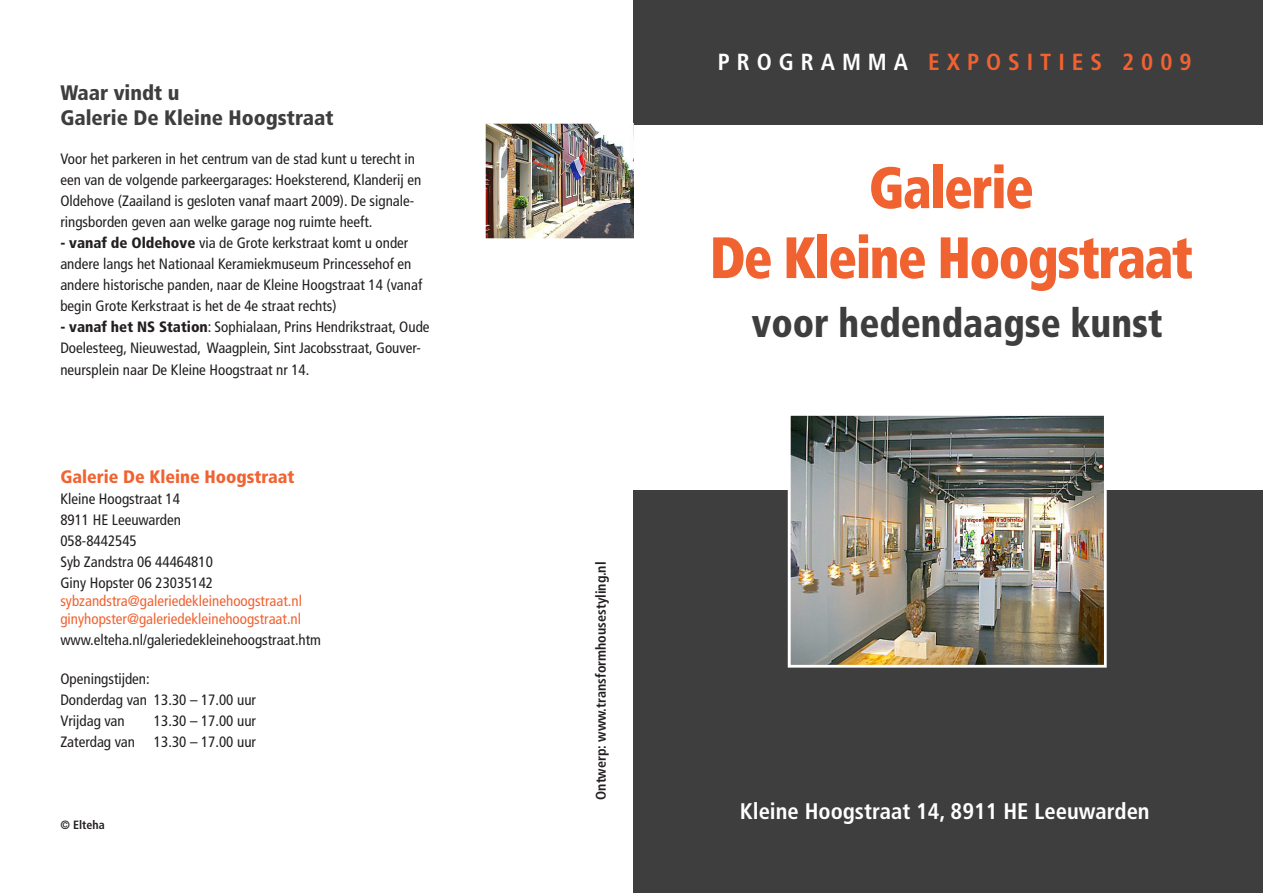
<style>
.page{position:relative;width:1263px;height:893px;background:#fff}
.page>*{position:absolute;margin:0;border:0;box-sizing:border-box;transform-origin:0 0}
.t1{font:900 condensed 58.2px "Frutiger LT Std";letter-spacing:-.025em;color:#f16231;scale:.88 1}
.t2{font:900 condensed 40.2px "Frutiger LT Std";color:#3e3e3f;scale:.93 1}
.t3{font:700 condensed 23.25px "Frutiger LT Std";letter-spacing:.3em;color:#f16231}
.t4{font:700 condensed 22.65px "Frutiger LT Std";color:#fff}
.t5{font:900 condensed 21px "Frutiger LT Std";color:#3e3e3f}
.t6{font:900 condensed 18px "Frutiger LT Std";color:#f16231}
.t7{font:condensed 15px/21px "Frutiger LT Std";color:#231f20}
.t8{font:condensed 15px "Frutiger LT Std";color:#f16231}
.t9{font:700 condensed 14.1px "Frutiger LT Std";color:#231f20}
.t10{font:700 condensed 12px "Frutiger LT Std";color:#231f20}
.s1{font-weight:900}
.s2{color:#fff}
</style>
<div class="page">
<div style="left:634px;top:0;width:629px;height:124px;background:#3e3e3f"></div>
<div style="left:634px;top:490px;width:629px;height:403px;background:#3e3e3f"></div>
<img style="left:792px;top:417px;width:311px;height:247px">
<div style="left:788px;top:413px;width:319px;height:255px;border:3px solid #fff"></div>
<img style="left:486px;top:123px;width:148px;height:115px">
<p class="t5" style="left:60px;top:80px;width:121px">Waar vindt u</p>
<p class="t5" style="left:60px;top:105px;width:275px">Galerie De Kleine Hoogstraat</p>
<p class="t7" style="left:60px;top:148px;width:362px">Voor het parkeren in het centrum van de stad kunt u terecht in een van de volgende parkeergarages: Hoeksterend, Klanderij en Oldehove (Zaailand is gesloten vanaf maart 2009). De signale&shy;ringsborden geven aan welke garage nog ruimte heeft.</p>
<p class="t7" style="left:60px;top:232px;width:363px"><span class="s1">- vanaf de Oldehove</span> via de Grote kerkstraat komt u onder andere langs het Nationaal Keramiekmuseum Princessehof en andere historische panden, naar de Kleine Hoogstraat 14 (vanaf begin Grote Kerkstraat is het de 4e straat rechts)</p>
<p class="t7" style="left:60px;top:316px;width:371px"><span class="s1">- vanaf het NS Station</span>: Sophialaan, Prins Hendrikstraat, Oude<br>Doelesteeg, Nieuwestad, Waagplein, Sint Jacobsstraat, Gouver&shy;neursplein naar De Kleine Hoogstraat nr 14.</p>
<p class="t6" style="left:60px;top:465px;width:236px">Galerie De Kleine Hoogstraat</p>
<p class="t7" style="left:60px;top:488px;width:121px">Kleine Hoogstraat 14</p>
<p class="t7" style="left:60px;top:509px;width:122px">8911 HE Leeuwarden</p>
<p class="t7" style="left:60px;top:530px;width:78px">058-8442545</p>
<p class="t7" style="left:60px;top:551px;width:154px">Syb Zandstra 06 44464810</p>
<p class="t7" style="left:60px;top:572px;width:154px">Giny Hopster 06 23035142</p>
<p class="t8" style="left:60px;top:592px;width:243px">sybzandstra@galeriedekleinehoogstraat.nl</p>
<p class="t8" style="left:60px;top:610px;width:242px">ginyhopster@galeriedekleinehoogstraat.nl</p>
<p class="t7" style="left:60px;top:629px;width:262px">www.elteha.nl/galeriedekleinehoogstraat.htm</p>
<p class="t7" style="left:60px;top:668px;width:91px">Openingstijden:</p>
<p class="t7" style="left:60px;top:689px;width:197px">Donderdag van 13.30 – 17.00 uur</p>
<p class="t7" style="left:60px;top:710px;width:66px">Vrijdag van</p>
<p class="t7" style="left:154px;top:710px;width:103px">13.30 – 17.00 uur</p>
<p class="t7" style="left:60px;top:731px;width:76px">Zaterdag van</p>
<p class="t7" style="left:154px;top:731px;width:103px">13.30 – 17.00 uur</p>
<p class="t10" style="left:60px;top:818px;width:46px">© Elteha</p>
<p class="t9" style="left:593px;top:800px;width:240px;rotate:-90deg">Ontwerp: www.transformhousestyling.nl</p>
<p class="t3" style="left:718px;top:48px;width:475px"><span class="s2">PROGRAMMA</span> EXPOSITIES 2009</p>
<p class="t1" style="left:869px;top:152px;width:189px">Galerie</p>
<p class="t1" style="left:710px;top:222px;width:550px">De Kleine Hoogstraat</p>
<p class="t2" style="left:752px;top:299px;width:443px">voor hedendaagse kunst</p>
<p class="t4" style="left:740px;top:797px;width:411px">Kleine Hoogstraat 14, 8911 HE Leeuwarden</p>
</div>
